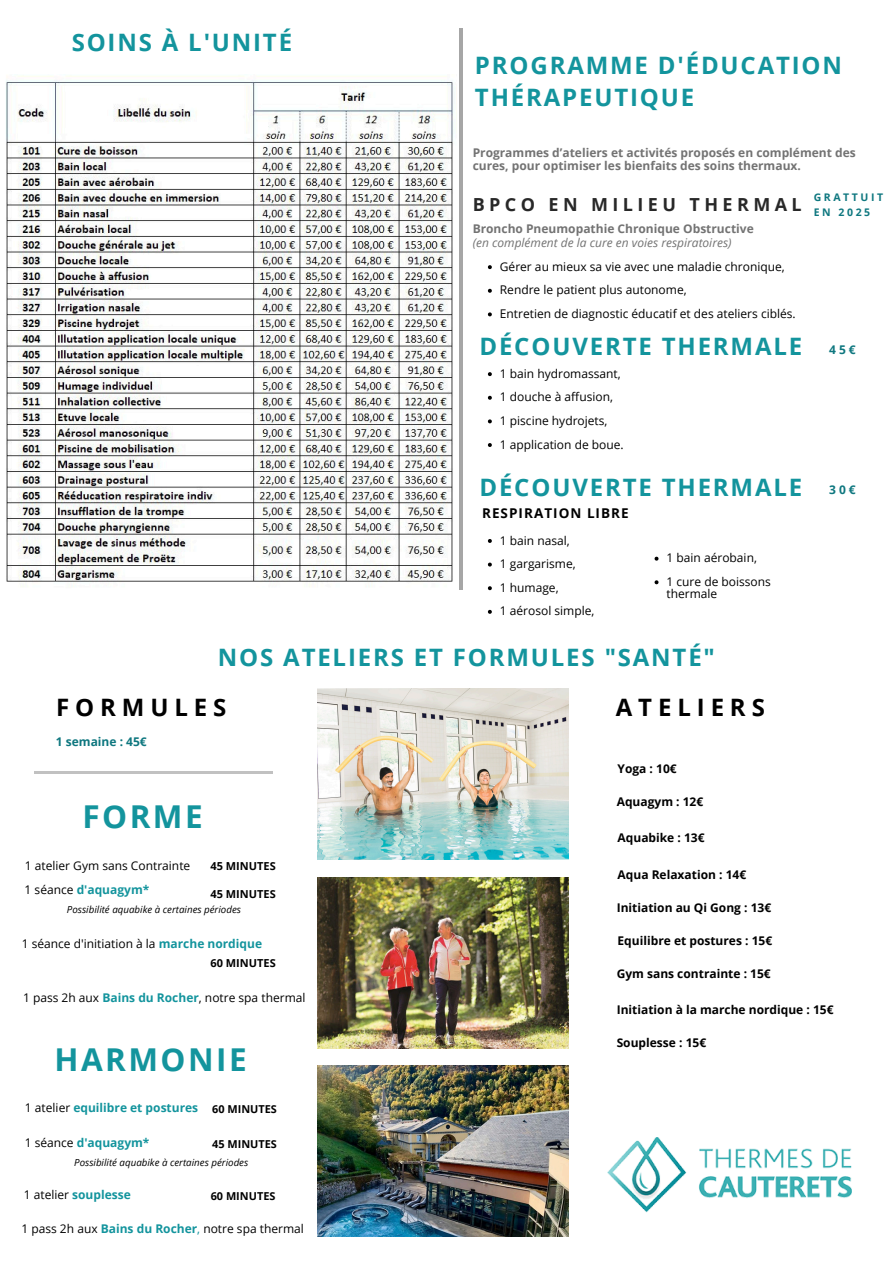
<style>
.page{position:relative;width:893px;height:1263px;background:#fff}
.page>*{position:absolute;margin:0;border:0;box-sizing:border-box;transform-origin:0 0}
.t1{font:700 31.5px "Open Sans";letter-spacing:.08em;color:#13949d}
.t2{font:700 24px/32.6px "Open Sans";letter-spacing:.075em;color:#13949d}
.t3{font:700 24px "Open Sans";letter-spacing:.245em;color:#000}
.t4{font:700 18px "Open Sans";letter-spacing:.245em;color:#282828}
.t5{font:700 13.5px "Open Sans";letter-spacing:.075em;color:#000}
.t6{font:12px/11.9px "Open Sans";color:#000}
.t7{font:700 12px "Open Sans";color:#000}
.t8{font:700 12px/13.5px "Open Sans";color:#737373}
.t9{font:700 12px "Open Sans";color:#13949d}
.t10{font:italic 12px "Open Sans";color:#737373}
.t11{font:700 12px "Open Sans";color:#0e777f}
.t12{font:700 11.02px "Open Sans";color:#000}
.t13{font:700 10.88px "Open Sans";color:#000}
.t14{font:700 10.5px "Open Sans";letter-spacing:.245em;color:#0e777f}
.t15{font:italic 9.75px "Open Sans";color:#000}
.s1{font-weight:400;color:#000}
.s2{font-weight:700;color:#13949d}
.s3{color:#13949d}
</style>
<div class="page">
<img style="left:317px;top:689px;width:251px;height:171px">
<img style="left:317px;top:877px;width:251px;height:171px">
<img style="left:317px;top:1066px;width:251px;height:171px">
<hr style="left:35px;top:771px;width:238px;height:3px;background:#a6a6a6">
<img style="left:6px;top:75px;width:448px;height:512px">
<hr style="left:459px;top:28px;width:3px;height:562px;background:#a6a6a6">
<img style="left:607px;top:1137px;width:245px;height:76px">
<svg style="left:488px;top:265px;width:4px;height:4px"></svg>
<svg style="left:488px;top:289px;width:4px;height:4px"></svg>
<svg style="left:488px;top:312px;width:4px;height:4px"></svg>
<svg style="left:488px;top:372px;width:4px;height:4px"></svg>
<svg style="left:488px;top:396px;width:4px;height:4px"></svg>
<svg style="left:488px;top:419px;width:4px;height:4px"></svg>
<svg style="left:488px;top:443px;width:4px;height:4px"></svg>
<svg style="left:488px;top:539px;width:4px;height:4px"></svg>
<svg style="left:488px;top:563px;width:4px;height:3px"></svg>
<svg style="left:488px;top:586px;width:4px;height:4px"></svg>
<svg style="left:488px;top:610px;width:4px;height:4px"></svg>
<svg style="left:654px;top:557px;width:4px;height:4px"></svg>
<svg style="left:654px;top:580px;width:4px;height:4px"></svg>
<h5 class="t2" style="left:72px;top:26px;width:222px">SOINS À L'UNITÉ</h5>
<p class="t2" style="left:475px;top:48px;width:368px">PROGRAMME D'ÉDUCATION<br>THÉRAPEUTIQUE</p>
<h5 class="t8" style="left:473px;top:145px;width:384px">Programmes d’ateliers et activités proposés en complément des cures, pour optimiser les bienfaits des soins thermaux.</h5>
<p class="t4" style="left:473px;top:192px;width:330px">BPCO EN MILIEU THERMAL</p>
<p class="t14" style="left:813px;top:190px;width:71px">GRATTUIT</p>
<h5 class="t14" style="left:813px;top:204px;width:58px">EN 2025</h5>
<p class="t8" style="left:473px;top:222px;width:283px">Broncho Pneumopathie Chronique Obstructive</p>
<h1 class="t10" style="left:473px;top:234px;width:260px">(en complément de la cure en voies respiratoires)</h1>
<h2 class="t6" style="left:500px;top:260px;width:286px">Gérer au mieux sa vie avec une maladie chronique,</h2>
<p class="t6" style="left:500px;top:284px;width:188px">Rendre le patient plus autonome,</p>
<h6 class="t6" style="left:500px;top:307px;width:297px">Entretien de diagnostic éducatif et des ateliers ciblés.</h6>
<h5 class="t2" style="left:479px;top:329px;width:324px">DÉCOUVERTE THERMALE</h5>
<p class="t11" style="left:829px;top:341px;width:28px">45€</p>
<h5 class="t6" style="left:500px;top:367px;width:122px">1 bain hydromassant,</h5>
<p class="t6" style="left:500px;top:391px;width:115px">1 douche à affusion,</p>
<p class="t6" style="left:500px;top:414px;width:109px">1 piscine hydrojets,</p>
<h5 class="t6" style="left:500px;top:438px;width:125px">1 application de boue.</h5>
<p class="t2" style="left:479px;top:471px;width:324px">DÉCOUVERTE THERMALE</p>
<h2 class="t11" style="left:829px;top:481px;width:28px">30€</h2>
<h6 class="t6" style="left:500px;top:534px;width:71px">1 bain nasal,</h6>
<h6 class="t6" style="left:500px;top:558px;width:77px">1 gargarisme,</h6>
<h6 class="t6" style="left:500px;top:581px;width:60px">1 humage,</h6>
<h6 class="t6" style="left:500px;top:605px;width:96px">1 aérosol simple,</h6>
<h6 class="t5" style="left:482px;top:504px;width:148px">RESPIRATION LIBRE</h6>
<h6 class="t6" style="left:666px;top:552px;width:92px">1 bain aérobain,</h6>
<h6 class="t6" style="left:666px;top:575px;width:106px">1 cure de boissons thermale</h6>
<p class="t2" style="left:218px;top:640px;width:498px">NOS ATELIERS ET FORMULES "SANTÉ"</p>
<h4 class="t3" style="left:56px;top:690px;width:172px">FORMULES</h4>
<h5 class="t11" style="left:56px;top:733px;width:92px">1 semaine : 45€</h5>
<h2 class="t1" style="left:83px;top:794px;width:122px">FORME</h2>
<p class="t6" style="left:25px;top:860px;width:167px">1 atelier Gym sans Contrainte</p>
<p class="t12" style="left:210px;top:858px;width:67px">45 MINUTES</p>
<p class="t9" style="left:25px;top:881px;width:126px"><span class="s1">1 séance</span> d'aquagym*</p>
<p class="t12" style="left:210px;top:886px;width:67px">45 MINUTES</p>
<p class="t15" style="left:67px;top:902px;width:176px">Possibilité aquabike à certaines périodes</p>
<p class="t6" style="left:22px;top:937px;width:242px">1 séance d'initiation à la <span class="s2">marche nordique</span></p>
<p class="t12" style="left:210px;top:955px;width:67px">60 MINUTES</p>
<p class="t6" style="left:23px;top:991px;width:284px">1 pass 2h aux <span class="s2">Bains du Rocher</span>, notre spa thermal</p>
<p class="t1" style="left:55px;top:1037px;width:194px">HARMONIE</p>
<p class="t9" style="left:25px;top:1099px;width:175px"><span class="s1">1 atelier</span> equilibre et postures</p>
<p class="t13" style="left:212px;top:1101px;width:66px">60 MINUTES</p>
<h2 class="t9" style="left:25px;top:1134px;width:126px"><span class="s1">1 séance</span> d'aquagym*</h2>
<p class="t13" style="left:212px;top:1136px;width:66px">45 MINUTES</p>
<h2 class="t15" style="left:74px;top:1155px;width:176px">Possibilité aquabike à certaines périodes</h2>
<h2 class="t9" style="left:24px;top:1186px;width:109px"><span class="s1">1 atelier</span> souplesse</h2>
<h5 class="t13" style="left:211px;top:1188px;width:66px">60 MINUTES</h5>
<p class="t6" style="left:21px;top:1223px;width:284px">1 pass 2h aux <span class="s2">Bains du Rocher</span><span class="s3">,</span> notre spa thermal</p>
<h1 class="t3" style="left:616px;top:690px;width:151px">ATELIERS</h1>
<p class="t7" style="left:617px;top:760px;width:61px">Yoga : 10€</p>
<p class="t7" style="left:617px;top:793px;width:88px">Aquagym : 12€</p>
<h2 class="t7" style="left:617px;top:829px;width:88px">Aquabike : 13€</h2>
<p class="t7" style="left:617px;top:866px;width:130px">Aqua Relaxation : 14€</p>
<p class="t7" style="left:617px;top:899px;width:156px">Initiation au Qi Gong : 13€</p>
<p class="t7" style="left:617px;top:932px;width:156px">Equilibre et postures : 15€</p>
<p class="t7" style="left:617px;top:965px;width:155px">Gym sans contrainte : 15€</p>
<h3 class="t7" style="left:617px;top:1001px;width:218px">Initiation à la marche nordique : 15€</h3>
<p class="t7" style="left:617px;top:1034px;width:91px">Souplesse : 15€</p>
</div>
